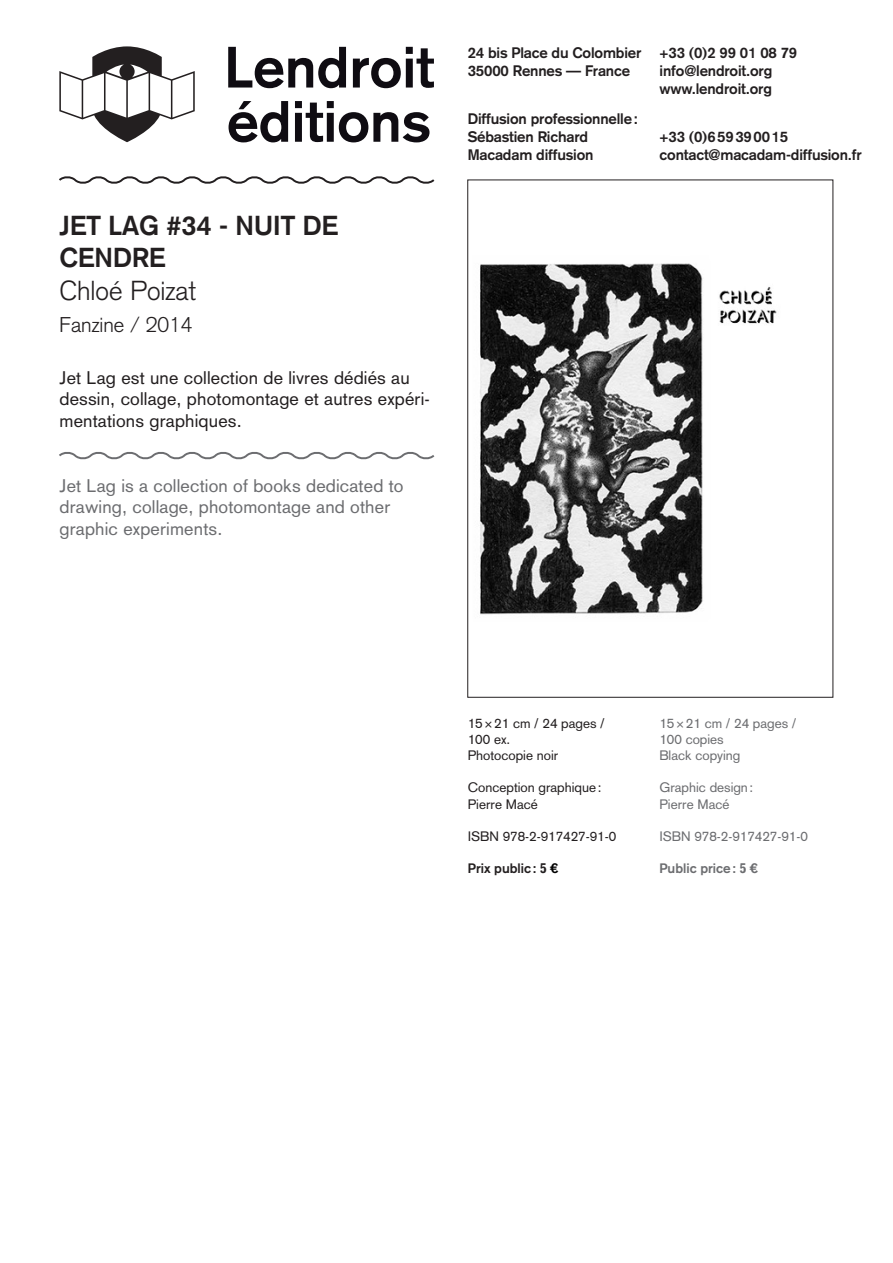
<style>
.page{position:relative;width:893px;height:1263px;background:#fff}
.page>*{position:absolute;margin:0;border:0;box-sizing:border-box;transform-origin:0 0}
.t1{font:700 27px "Akzidenz Grotesk";color:#231f20}
.t2{font:300 27px "Akzidenz Grotesk";color:#231f20}
.t3{font:300 21px "Akzidenz Grotesk";color:#231f20}
.t4{font:18px/21.6px "Akzidenz Grotesk";letter-spacing:.01em;color:#231f20}
.t5{font:18px/21.6px "Akzidenz Grotesk";letter-spacing:.01em;color:#6c6d70}
.t6{font:700 15px/18px "Akzidenz Grotesk";letter-spacing:-.01em;color:#231f20}
.t7{font:13.5px/16.2px "Akzidenz Grotesk";color:#231f20}
.t8{font:13.5px/16.2px "Akzidenz Grotesk";color:#6c6d70}
.t9{font:700 13.5px "Akzidenz Grotesk";color:#6c6d70}
.t10{font:700 13.5px "Akzidenz Grotesk";color:#231f20}
.s1{font-family:"Grotesque MT Std"}
.s2{font-family:"Grotesque MT Std";color:#000}
</style>
<div class="page">
<svg style="left:59px;top:46px;width:136px;height:96px"></svg>
<svg style="left:228px;top:47px;width:118px;height:41px"></svg>
<svg style="left:353px;top:47px;width:81px;height:41px"></svg>
<svg style="left:229px;top:101px;width:59px;height:41px"></svg>
<svg style="left:295px;top:101px;width:134px;height:41px"></svg>
<svg style="left:59px;top:176px;width:376px;height:8px"></svg>
<img style="left:480px;top:263px;width:297px;height:352px">
<svg style="left:59px;top:452px;width:376px;height:8px"></svg>
<p class="t1" style="left:60px;top:209px;width:280px">JET LAG #34 - NUIT DE</p>
<p class="t1" style="left:60px;top:242px;width:108px">CENDRE</p>
<p class="t2" style="left:60px;top:275px;width:138px">Chloé Poizat</p>
<p class="t3" style="left:60px;top:313px;width:135px">Fanzine / 2014</p>
<p class="t4" style="left:60px;top:367px;width:372px">Jet Lag est une collection de livres dédiés au dessin, collage, photomontage et autres expéri&shy;mentations graphiques.</p>
<p class="t5" style="left:60px;top:475px;width:345px">Jet Lag is a collection of books dedicated to drawing, collage, photomontage and other</p>
<p class="t5" style="left:60px;top:518px;width:164px">graphic experiments.</p>
<p class="t6" style="left:468px;top:44px;width:175px">24 bis Place du Colombier<br>35000 Rennes — France</p>
<p class="t6" style="left:660px;top:44px;width:139px">+33 (0)2 99 01 08 79 info@lendroit.org www.lendroit.org</p>
<p class="t6" style="left:468px;top:109px;width:172px">Diffusion professionnelle:<br>Sébastien Richard<br>Macadam diffusion</p>
<p class="t6" style="left:660px;top:128px;width:204px">+33 (0)659390015 contact@macadam-diffusion.fr</p>
<p class="t7" style="left:468px;top:715px;width:139px">15×21 cm / 24 pages /<br>100 ex.</p>
<p class="t7" style="left:468px;top:747px;width:92px">Photocopie noir</p>
<p class="t7" style="left:468px;top:779px;width:135px">Conception graphique:</p>
<p class="t7" style="left:468px;top:796px;width:72px">Pierre Macé</p>
<p class="t7" style="left:468px;top:828px;width:150px">ISBN 978-2-917427-91-0</p>
<p class="t10" style="left:468px;top:861px;width:93px">Prix public: <span class="s1">5</span> <span class="s2">€</span></p>
<p class="t8" style="left:659px;top:715px;width:139px">15×21 cm / 24 pages /<br>100 copies</p>
<p class="t8" style="left:659px;top:747px;width:83px">Black copying</p>
<p class="t8" style="left:659px;top:779px;width:95px">Graphic design:</p>
<p class="t8" style="left:659px;top:796px;width:72px">Pierre Macé</p>
<p class="t8" style="left:659px;top:828px;width:150px">ISBN 978-2-917427-91-0</p>
<p class="t9" style="left:659px;top:861px;width:101px">Public price: <span class="s1">5 €</span></p>
</div>
